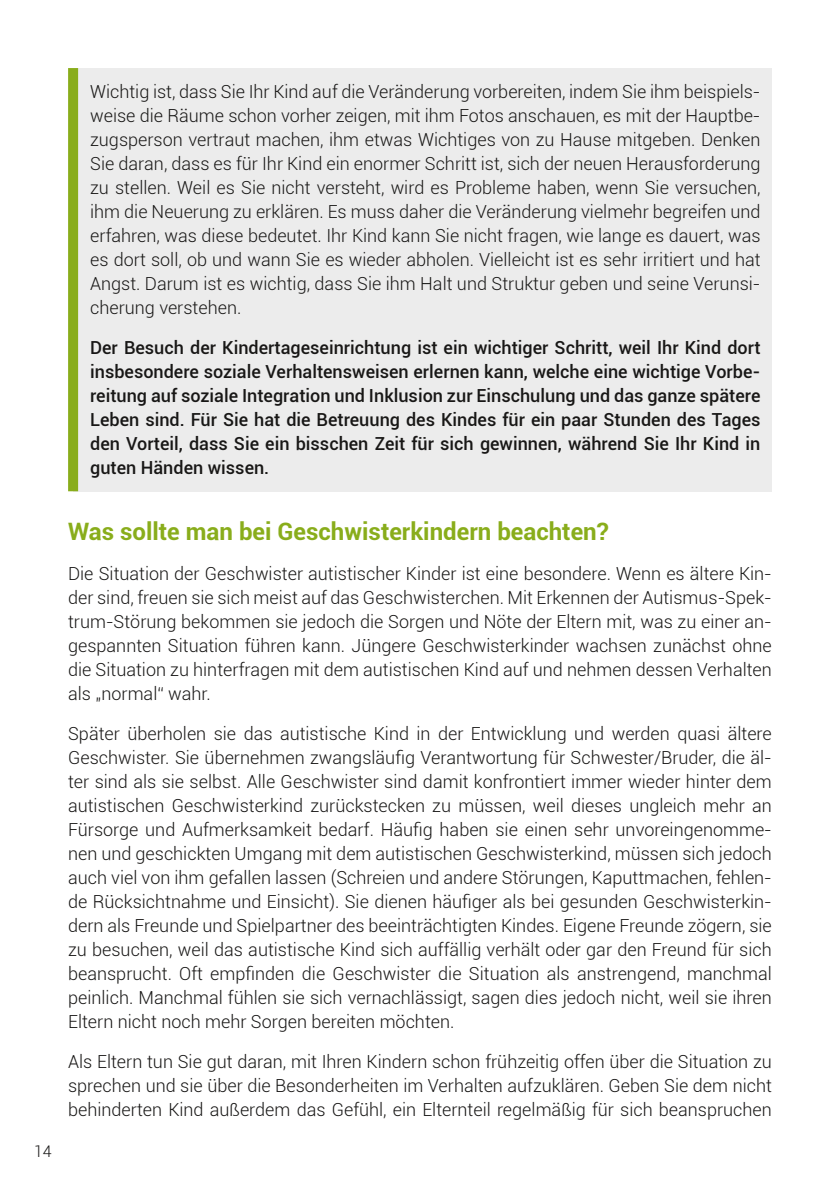
<style>
.page{position:relative;width:840px;height:1191px;background:#fff}
.page>*{position:absolute;margin:0;border:0;box-sizing:border-box;transform-origin:0 0}
.t1{font:700 24px "Roboto";color:#89ad1b}
.t2{font:300 18px/24px "Roboto";color:#181716;text-align:justify}
.t3{font:500 18px/24px "Roboto";color:#181716;text-align:justify}
.t4{font:300 16px "Roboto";color:#181716}
</style>
<div class="page">
<div style="left:73px;top:68px;width:698px;height:423px;background:#ececec"></div>
<div style="left:68px;top:68px;width:10px;height:423px;background:#89ad1b"></div>
<p class="t2" style="left:90px;top:79px;width:671px">Wichtig ist, dass Sie Ihr Kind auf die Veränderung vorbereiten, indem Sie ihm beispiels&shy;weise die Räume schon vorher zeigen, mit ihm Fotos anschauen, es mit der Hauptbe&shy;zugsperson vertraut machen, ihm etwas Wichtiges von zu Hause mitgeben. Denken Sie daran, dass es für Ihr Kind ein enormer Schritt ist, sich der neuen Herausforderung zu stellen. Weil es Sie nicht versteht, wird es Probleme haben, wenn Sie versuchen, ihm die Neuerung zu erklären. Es muss daher die Veränderung vielmehr begreifen und erfahren, was diese bedeutet. Ihr Kind kann Sie nicht fragen, wie lange es dauert, was es dort soll, ob und wann Sie es wieder abholen. Vielleicht ist es sehr irritiert und hat Angst. Darum ist es wichtig, dass Sie ihm Halt und Struktur geben und seine Verunsi&shy;cherung verstehen.</p>
<p class="t3" style="left:90px;top:335px;width:671px">Der Besuch der Kindertageseinrichtung ist ein wichtiger Schritt, weil Ihr Kind dort insbesondere soziale Verhaltensweisen erlernen kann, welche eine wichtige Vorbe&shy;reitung auf soziale Integration und Inklusion zur Einschulung und das ganze spätere Leben sind. Für Sie hat die Betreuung des Kindes für ein paar Stunden des Tages den Vorteil, dass Sie ein bisschen Zeit für sich gewinnen, während Sie Ihr Kind in guten Händen wissen.</p>
<p class="t4" style="left:34px;top:1140px;width:19px">14</p>
<h1 class="t1" style="left:68px;top:515px;width:542px">Was sollte man bei Geschwisterkindern beachten?</h1>
<p class="t2" style="left:68px;top:561px;width:705px">Die Situation der Geschwister autistischer Kinder ist eine besondere. Wenn es ältere Kin&shy;der sind, freuen sie sich meist auf das Geschwisterchen. Mit Erkennen der Autismus-Spek&shy;trum-Störung bekommen sie jedoch die Sorgen und Nöte der Eltern mit, was zu einer an&shy;gespannten Situation führen kann. Jüngere Geschwisterkinder wachsen zunächst ohne die Situation zu hinterfragen mit dem autistischen Kind auf und nehmen dessen Verhalten als „normal“ wahr.</p>
<p class="t2" style="left:68px;top:721px;width:705px">Später überholen sie das autistische Kind in der Entwicklung und werden quasi ältere Geschwister. Sie übernehmen zwangsläufig Verantwortung für Schwester/Bruder, die äl&shy;ter sind als sie selbst. Alle Geschwister sind damit konfrontiert immer wieder hinter dem autistischen Geschwisterkind zurückstecken zu müssen, weil dieses ungleich mehr an Fürsorge und Aufmerksamkeit bedarf. Häufig haben sie einen sehr unvoreingenomme&shy;nen und geschickten Umgang mit dem autistischen Geschwisterkind, müssen sich jedoch auch viel von ihm gefallen lassen (Schreien und andere Störungen, Kaputtmachen, fehlen&shy;de Rücksichtnahme und Einsicht). Sie dienen häufiger als bei gesunden Geschwisterkin&shy;dern als Freunde und Spielpartner des beeinträchtigten Kindes. Eigene Freunde zögern, sie zu besuchen, weil das autistische Kind sich auffällig verhält oder gar den Freund für sich beansprucht. Oft empfinden die Geschwister die Situation als anstrengend, manchmal peinlich. Manchmal fühlen sie sich vernachlässigt, sagen dies jedoch nicht, weil sie ihren Eltern nicht noch mehr Sorgen bereiten möchten.</p>
<p class="t2" style="left:68px;top:1049px;width:705px">Als Eltern tun Sie gut daran, mit Ihren Kindern schon frühzeitig offen über die Situation zu sprechen und sie über die Besonderheiten im Verhalten aufzuklären. Geben Sie dem nicht behinderten Kind außerdem das Gefühl, ein Elternteil regelmäßig für sich beanspruchen</p>
</div>
